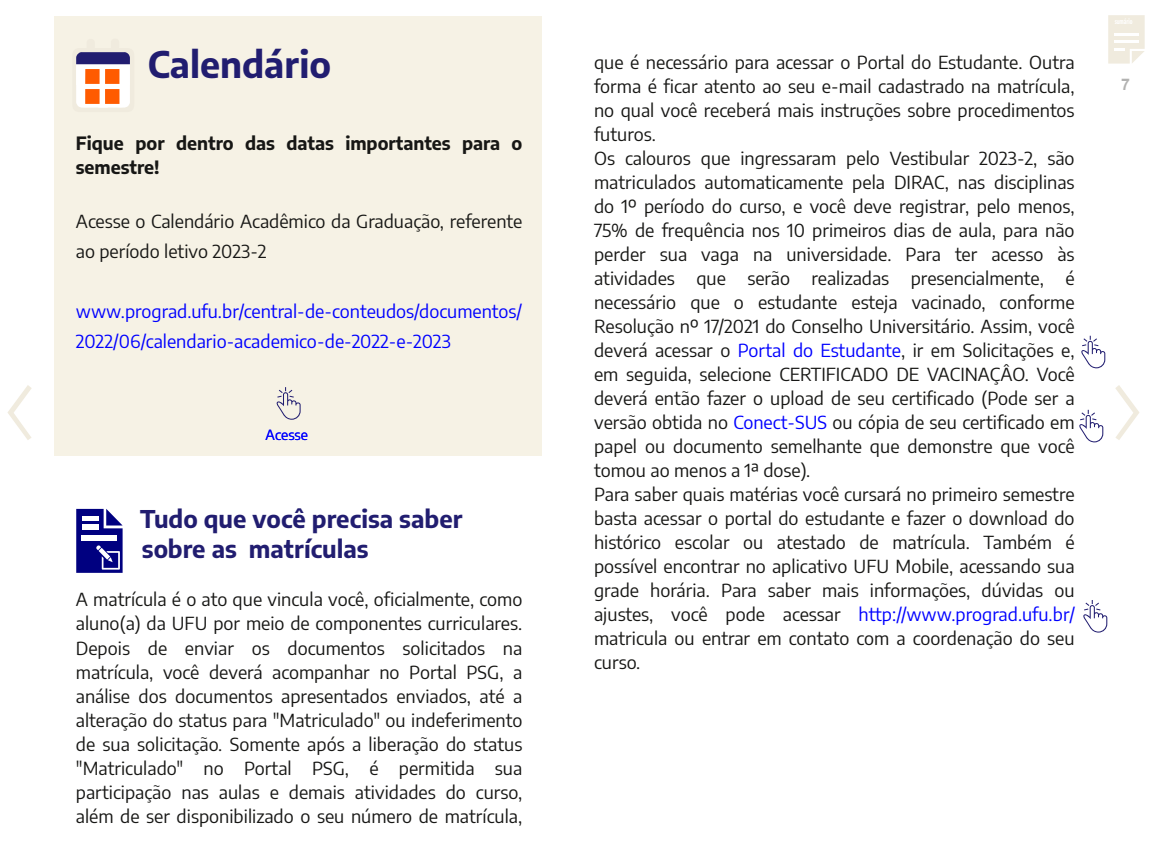
<style>
.page{position:relative;width:1152px;height:865px;background:#fff}
.page>*{position:absolute;margin:0;border:0;box-sizing:border-box;transform-origin:0 0}
.t1{font:700 36px "Encode Sans";color:#211d70}
.t2{font:700 24px/30px "Encode Sans";color:#211d70}
.t3{font:18px/24px "Encode Sans";letter-spacing:-.005em;color:#171715}
.t4{font:18px/30px "Encode Sans";color:#00f}
.t5{font:700 18px/24px "Encode Sans";letter-spacing:-.005em;color:#171715}
.t6{font:700 16px "Arial";color:#b2b2b1}
.t7{font:14px "Encode Sans";letter-spacing:-.005em;color:#00f}
.t8{font:700 7px "Encode Sans Condensed";letter-spacing:.01em;color:#fff;scale:.77 1}
.s1{color:#00f}
</style>
<div class="page">
<svg style="left:1115px;top:385px;width:24px;height:55px"></svg>
<svg style="left:7px;top:385px;width:25px;height:55px"></svg>
<svg style="left:1108px;top:15px;width:37px;height:49px"></svg>
<div style="left:55px;top:16px;width:487px;height:439px;background:#f6f2e5"></div>
<div style="left:72px;top:48px;width:62px;height:64px;background:#f0ebde;border-radius:8px"></div>
<svg style="left:76px;top:52px;width:54px;height:56px;background:#bdbad2"></svg>
<div style="left:105px;top:89px;width:14px;height:15px;background:#ff5b00"></div>
<div style="left:85px;top:89px;width:15px;height:15px;background:#ff5b00"></div>
<div style="left:105px;top:69px;width:14px;height:15px;background:#ff5b00"></div>
<div style="left:85px;top:69px;width:15px;height:15px;background:#ff5b00"></div>
<div style="left:87px;top:39px;width:8px;height:12px;background:#f0ebde;border-radius:4px"></div>
<div style="left:111px;top:39px;width:8px;height:12px;background:#f0ebde;border-radius:4px"></div>
<svg style="left:276px;top:387px;width:25px;height:32px"></svg>
<svg style="left:76px;top:508px;width:47px;height:64px"></svg>
<svg style="left:1083px;top:600px;width:24px;height:32px"></svg>
<svg style="left:1079px;top:409px;width:24px;height:33px"></svg>
<svg style="left:1081px;top:335px;width:24px;height:33px"></svg>
<h1 class="t1" style="left:148px;top:41px;width:185px">Calendário</h1>
<p class="t5" style="left:76px;top:131px;width:448px">Fique por dentro das datas importantes para o semestre!</p>
<p class="t3" style="left:76px;top:206px;width:448px;line-height:30px">Acesse o Calendário Acadêmico da Graduação, referente ao período letivo 2023-2</p>
<p class="t4" style="left:76px;top:296px;width:448px">www.prograd.ufu.br/central-de-conteudos/documentos/<br>2022/06/calendario-academico-de-2022-e-2023</p>
<p class="t7" style="left:266px;top:425px;width:44px">Acesse</p>
<h2 class="t2" style="left:140px;top:503px;width:324px">Tudo que você precisa saber sobre as matrículas</h2>
<p class="t3" style="left:76px;top:587px;width:448px;text-align:justify">A matrícula é o ato que vincula você, oficialmente, como aluno(a) da UFU por meio de componentes curriculares.<br>Depois de enviar os documentos solicitados na matrícula, você deverá acompanhar no Portal PSG, a análise dos documentos apresentados enviados, até a alteração do status para "Matriculado" ou indeferimento de sua solicitação. Somente após a liberação do status "Matriculado" no Portal PSG, é permitida sua participação nas aulas e demais atividades do curso, além de ser disponibilizado o seu número de matrícula,</p>
<p class="t3" style="left:594px;top:49px;width:483px">que é necessário para acessar o Portal do Estudante. Outra forma é ficar atento ao seu e-mail cadastrado na matrícula, no qual você receberá mais instruções sobre procedimentos futuros.<br>Os calouros que ingressaram pelo Vestibular 2023-2, são matriculados automaticamente pela DIRAC, nas disciplinas do 1º período do curso, e você deve registrar, pelo menos, 75% de frequência nos 10 primeiros dias de aula, para não perder sua vaga na universidade. Para ter acesso às atividades que serão realizadas presencialmente, é necessário que o estudante esteja vacinado, conforme Resolução nº 17/2021 do Conselho Universitário. Assim, você deverá acessar o <span class="s1">Portal do Estudante</span>, ir em Solicitações e, em seguida, selecione CERTIFICADO DE VACINAÇÂO. Você deverá então fazer o upload de seu certificado (Pode ser a versão obtida no <span class="s1">Conect-SUS</span> ou cópia de seu certificado em papel ou documento semelhante que demonstre que você tomou ao menos a 1ª dose).<br>Para saber quais matérias você cursará no primeiro semestre basta acessar o portal do estudante e fazer o download do histórico escolar ou atestado de matrícula. Também é possível encontrar no aplicativo UFU Mobile, acessando sua grade horária. Para saber mais informações, dúvidas ou ajustes, você pode acessar <span class="s1">http://www.prograd.ufu.br/ </span>matricula ou entrar em contato com a coordenação do seu curso.</p>
<p class="t8" style="left:1115px;top:17px;width:25px">sumário</p>
<p class="t6" style="left:1121px;top:75px;width:10px">7</p>
</div>
